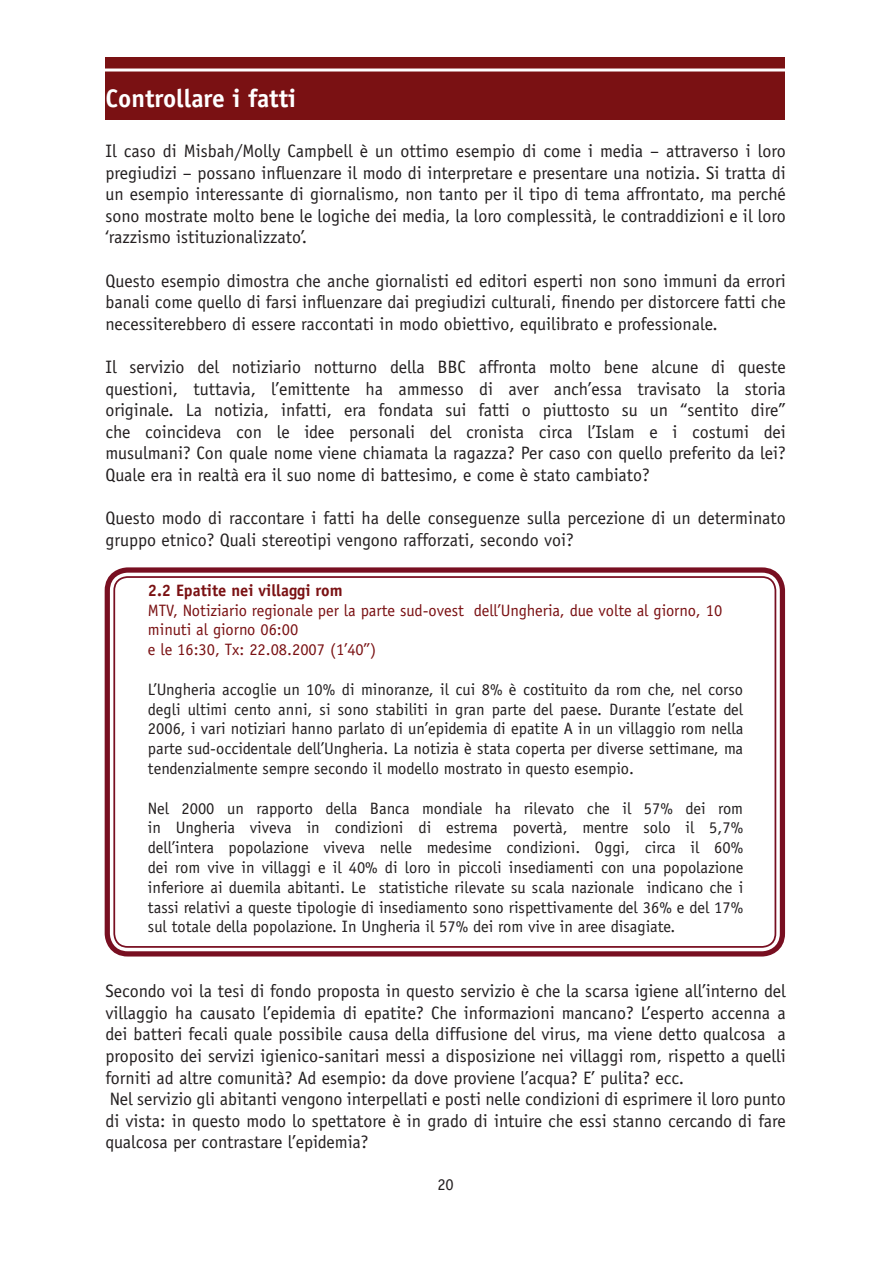
<style>
.page{position:relative;width:895px;height:1265px;background:#fff}
.page>*{position:absolute;margin:0;border:0;box-sizing:border-box;transform-origin:0 0}
.t1{font:700 25.5px "Officina Sans Std";color:#fff}
.t2{font:18px/21.6px "Officina Sans Std";color:#231f20;text-align:justify}
.t3{font:16.5px/19.8px "Officina Sans Std";color:#231f20;text-align:justify}
.t4{font:16.5px/19.8px "Officina Sans Std";color:#7a1113}
.t5{font:700 16.5px "Officina Sans Std";color:#7a1113}
</style>
<div class="page">
<div style="left:105px;top:57px;width:680px;height:63px;background:#7a1113"></div>
<hr style="left:94px;top:69px;width:710px;height:3px;background:#fff">
<div style="left:105px;top:567px;width:680px;height:389px;border:5px solid #780f21;border-radius:21px"></div>
<div style="left:113px;top:576px;width:663px;height:372px;border:2px solid #780f21;border-radius:14px"></div>
<h1 class="t1" style="left:105px;top:82px;width:192px">Controllare i fatti</h1>
<p class="t2" style="left:105px;top:140px;width:682px">Il caso di Misbah/Molly Campbell è un ottimo esempio di come i media – attraverso i loro pregiudizi – possano influenzare il modo di interpretare e presentare una notizia. Si tratta di un esempio interessante di giornalismo, non tanto per il tipo di tema affrontato, ma perché sono mostrate molto bene le logiche dei media, la loro complessità, le contraddizioni e il loro ‘razzismo istituzionalizzato’.</p>
<p class="t2" style="left:105px;top:270px;width:682px">Questo esempio dimostra che anche giornalisti ed editori esperti non sono immuni da errori banali come quello di farsi influenzare dai pregiudizi culturali, finendo per distorcere fatti che necessiterebbero di essere raccontati in modo obiettivo, equilibrato e professionale.</p>
<p class="t2" style="left:105px;top:356px;width:682px">Il servizio del notiziario notturno della BBC affronta molto bene alcune di queste questioni, tuttavia, l’emittente ha ammesso di aver anch’essa travisato la storia originale. La notizia, infatti, era fondata sui fatti o piuttosto su un “sentito dire” che coincideva con le idee personali del cronista circa l’Islam e i costumi dei musulmani? Con quale nome viene chiamata la ragazza? Per caso con quello preferito da lei?<br>Quale era in realtà era il suo nome di battesimo, e come è stato cambiato?</p>
<p class="t2" style="left:105px;top:507px;width:682px">Questo modo di raccontare i fatti ha delle conseguenze sulla percezione di un determinato gruppo etnico? Quali stereotipi vengono rafforzati, secondo voi?</p>
<p class="t5" style="left:148px;top:580px;width:196px">2.2 Epatite nei villaggi rom</p>
<p class="t4" style="left:148px;top:600px;width:576px">MTV, Notiziario regionale per la parte sud-ovest dell’Ungheria, due volte al giorno, 10 minuti al giorno 06:00<br>e le 16:30, Tx: 22.08.2007 (1’40’’)</p>
<p class="t3" style="left:148px;top:679px;width:597px">L’Ungheria accoglie un 10% di minoranze, il cui 8% è costituito da rom che, nel corso degli ultimi cento anni, si sono stabiliti in gran parte del paese. Durante l’estate del 2006, i vari notiziari hanno parlato di un’epidemia di epatite A in un villaggio rom nella parte sud-occidentale dell’Ungheria. La notizia è stata coperta per diverse settimane, ma tendenzialmente sempre secondo il modello mostrato in questo esempio.</p>
<p class="t3" style="left:148px;top:798px;width:597px">Nel 2000 un rapporto della Banca mondiale ha rilevato che il 57% dei rom in Ungheria viveva in condizioni di estrema povertà, mentre solo il 5,7% dell’intera popolazione viveva nelle medesime condizioni. Oggi, circa il 60% dei rom vive in villaggi e il 40% di loro in piccoli insediamenti con una popolazione inferiore ai duemila abitanti. Le statistiche rilevate su scala nazionale indicano che i tassi relativi a queste tipologie di insediamento sono rispettivamente del 36% e del 17% sul totale della popolazione. In Ungheria il 57% dei rom vive in aree disagiate.</p>
<p class="t2" style="left:105px;top:980px;width:682px;text-align:left">Secondo voi la tesi di fondo proposta in questo servizio è che la scarsa igiene all’interno del villaggio ha causato l’epidemia di epatite? Che informazioni mancano? L’esperto accenna a dei batteri fecali quale possibile causa della diffusione del virus, ma viene detto qualcosa a proposito dei servizi igienico-sanitari messi a disposizione nei villaggi rom, rispetto a quelli forniti ad altre comunità? Ad esempio: da dove proviene l’acqua? E’ pulita? ecc.<br>Nel servizio gli abitanti vengono interpellati e posti nelle condizioni di esprimere il loro punto di vista: in questo modo lo spettatore è in grado di intuire che essi stanno cercando di fare qualcosa per contrastare l’epidemia?</p>
<p class="t3" style="left:437px;top:1175px;width:18px">20</p>
</div>
